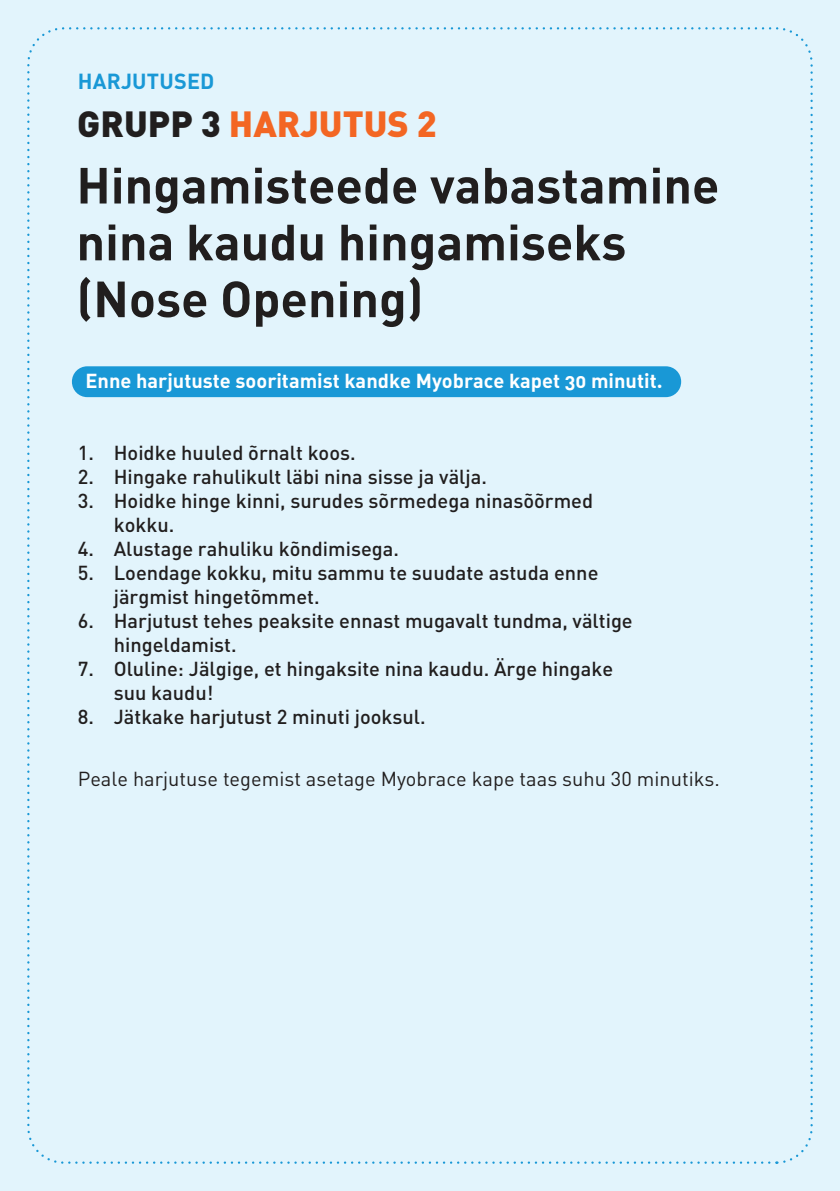
<style>
.page{position:relative;width:840px;height:1191px;background:#fff}
.page>*{position:absolute;margin:0;border:0;box-sizing:border-box;transform-origin:0 0}
.t1{font:700 50px/56.8px "DIN Pro";color:#211e1e}
.t2{font:900 36px "DIN Pro";color:#f36623}
.t3{font:700 21.6px "DIN Pro";letter-spacing:.01em;color:#1998d6}
.t4{font:500 20px/24px "DIN Pro";color:#211e1e}
.t5{font:20px "DIN Pro";color:#211e1e}
.t6{font:20px "DIN Bold Alternate";color:#fff}
.s1{color:#211e1e}
</style>
<div class="page">
<div style="left:0;top:0;width:839px;height:1191px;background:#e2f4fc"></div>
<div style="left:72px;top:366px;width:608px;height:31px;background:#1998d6;border-radius:15px"></div>
<p class="t3" style="left:78px;top:66px;width:138px">HARJUTUSED</p>
<h2 class="t2" style="left:77px;top:99px;width:361px"><span class="s1">GRUPP 3</span> HARJUTUS 2</h2>
<h1 class="t1" style="left:76px;top:155px;width:644px">Hingamisteede vabastamine nina kaudu hingamiseks (Nose Opening)</h1>
<p class="t6" style="left:85px;top:368px;width:578px">Enne harjutuste sooritamist kandke Myobrace kapet 30 minutit.</p>
<p class="t4" style="left:78px;top:439px;width:279px">1. Hoidke huuled õrnalt koos.</p>
<p class="t4" style="left:78px;top:463px;width:410px">2. Hingake rahulikult läbi nina sisse ja välja.</p>
<p class="t4" style="left:114px;top:487px;width:480px;text-indent:-36px">3. Hoidke hinge kinni, surudes sõrmedega ninasõõrmed kokku.</p>
<p class="t4" style="left:78px;top:535px;width:322px">4. Alustage rahuliku kõndimisega.</p>
<p class="t4" style="left:114px;top:559px;width:486px;text-indent:-36px">5. Loendage kokku, mitu sammu te suudate astuda enne järgmist hingetõmmet.</p>
<p class="t4" style="left:114px;top:607px;width:520px;text-indent:-36px">6. Harjutust tehes peaksite ennast mugavalt tundma, vältige hingeldamist.</p>
<p class="t4" style="left:114px;top:655px;width:500px;text-indent:-36px">7. Oluline: Jälgige, et hingaksite nina kaudu. Ärge hingake suu kaudu!</p>
<p class="t4" style="left:78px;top:703px;width:349px">8. Jätkake harjutust 2 minuti jooksul.</p>
<p class="t5" style="left:78px;top:765px;width:643px">Peale harjutuse tegemist asetage Myobrace kape taas suhu 30 minutiks.</p>
</div>
